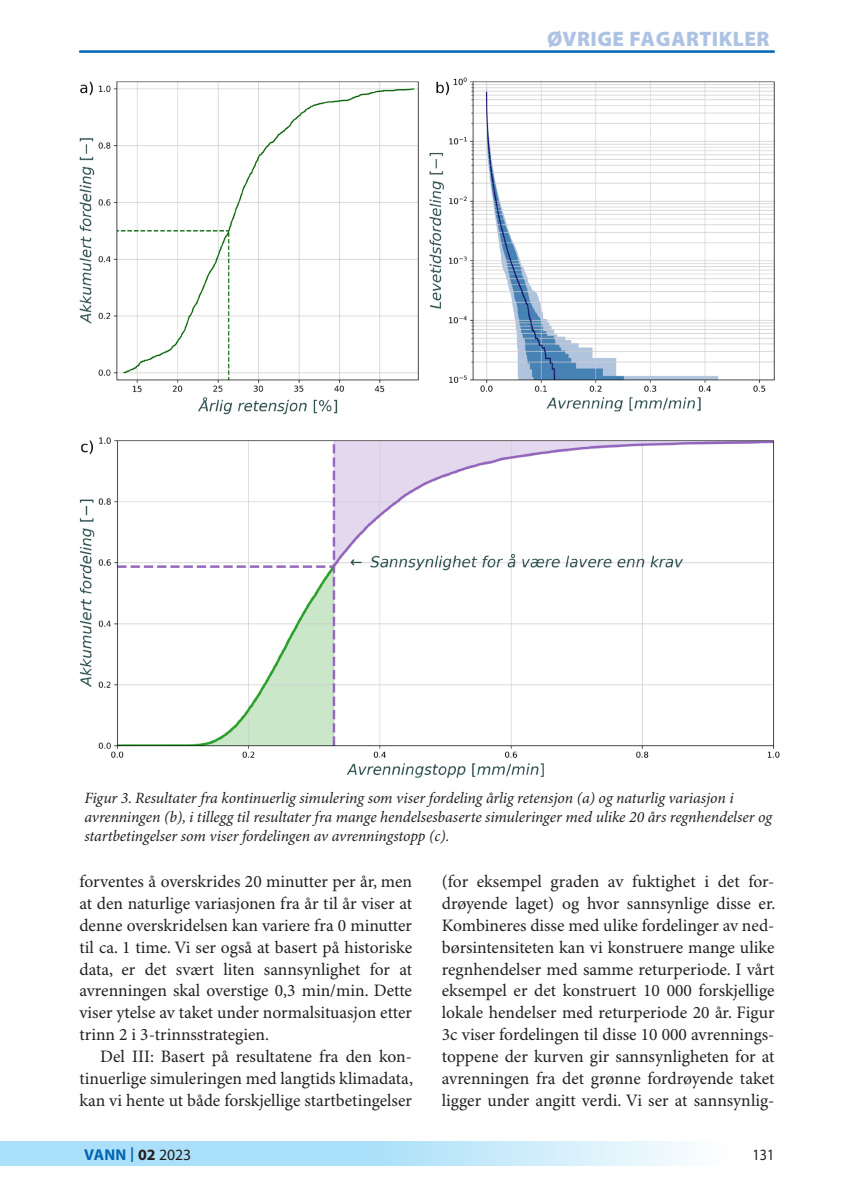
<style>
.page{position:relative;width:844px;height:1191px;background:#fff}
.page>*{position:absolute;margin:0;border:0;box-sizing:border-box;transform-origin:0 0}
.t1{font:900 21px "Myriad Pro";letter-spacing:.02em;color:#adc2e4}
.t2{font:17.5px/21.9px "Minion Pro";color:#231f20;text-align:justify}
.t3{font:italic 15.75px/19.2px "Minion Pro";letter-spacing:-.01em;color:#231f20}
.t4{font:700 15.75px "Myriad Pro";letter-spacing:.01em;color:#0166b3}
.t5{font:15.75px "Myriad Pro";color:#231f20;scale:.9 1}
.s1{font-weight:400;font-size:21.88px}
.s2{color:#231f20}
.s3{font-weight:400;color:#231f20}
</style>
<div class="page">
<svg style="left:1px;top:1141px;width:687px;height:25px;background:#bbe6fa"></svg>
<svg style="left:0;top:1141px;width:1px;height:25px"></svg>
<hr style="left:79px;top:51px;width:695px;height:1px;background:#0166b3">
<img style="left:79px;top:77px;width:696px;height:338px">
<img style="left:79px;top:437px;width:701px;height:341px">
<p class="t1" style="left:547px;top:27px;width:224px">ØVRIGE FAGARTIKLER</p>
<p class="t1" style="left:459px;top:27px;width:208px">FAGFELLEVURDERTE</p>
<p class="t3" style="left:84px;top:788px;width:689px">Figur 3. Resultater fra kontinuerlig simulering som viser fordeling årlig retensjon (a) og naturlig variasjon i avrenningen (b), i tillegg til resultater fra mange hendelsesbaserte simuleringer med ulike 20 års regnhendelser og startbetingelser som viser fordelingen av avrenningstopp (c).</p>
<p class="t2" style="left:79px;top:871px;width:334px">forventes å overskrides 20 minutter per år, men at den naturlige variasjonen fra år til år viser at denne overskridelsen kan variere fra 0 minutter til ca. 1 time. Vi ser også at basert på historiske data, er det svært liten sannsynlighet for at avrenningen skal overstige 0,3 min/min. Dette viser ytelse av taket under normalsituasjon etter trinn 2 i 3-trinnsstrategien.</p>
<p class="t2" style="left:79px;top:1046px;width:335px;text-indent:21px">Del III: Basert på resultatene fra den kon&shy;tinuerlige simuleringen med langtids klimadata, kan vi hente ut både forskjellige startbetingelser</p>
<p class="t2" style="left:441px;top:871px;width:335px">(for eksempel graden av fuktighet i det for&shy;drøyende laget) og hvor sannsynlige disse er.<br>Kombineres disse med ulike fordelinger av ned&shy;børsintensiteten kan vi konstruere mange ulike regnhendelser med samme returperiode. I vårt eksempel er det konstruert 10 000 forskjellige lokale hendelser med returperiode 20 år. Figur 3c viser fordelingen til disse 10 000 avrennings&shy;toppene der kurven gir sannsynligheten for at avrenningen fra det grønne fordrøyende taket ligger under angitt verdi. Vi ser at sannsynlig-</p>
<p class="t4" style="left:84px;top:1146px;width:109px">VANN <span class="s1">I</span> <span class="s2">02</span> <span class="s3">2023</span></p>
<p class="t5" style="left:752px;top:1146px;width:26px">131</p>
</div>
